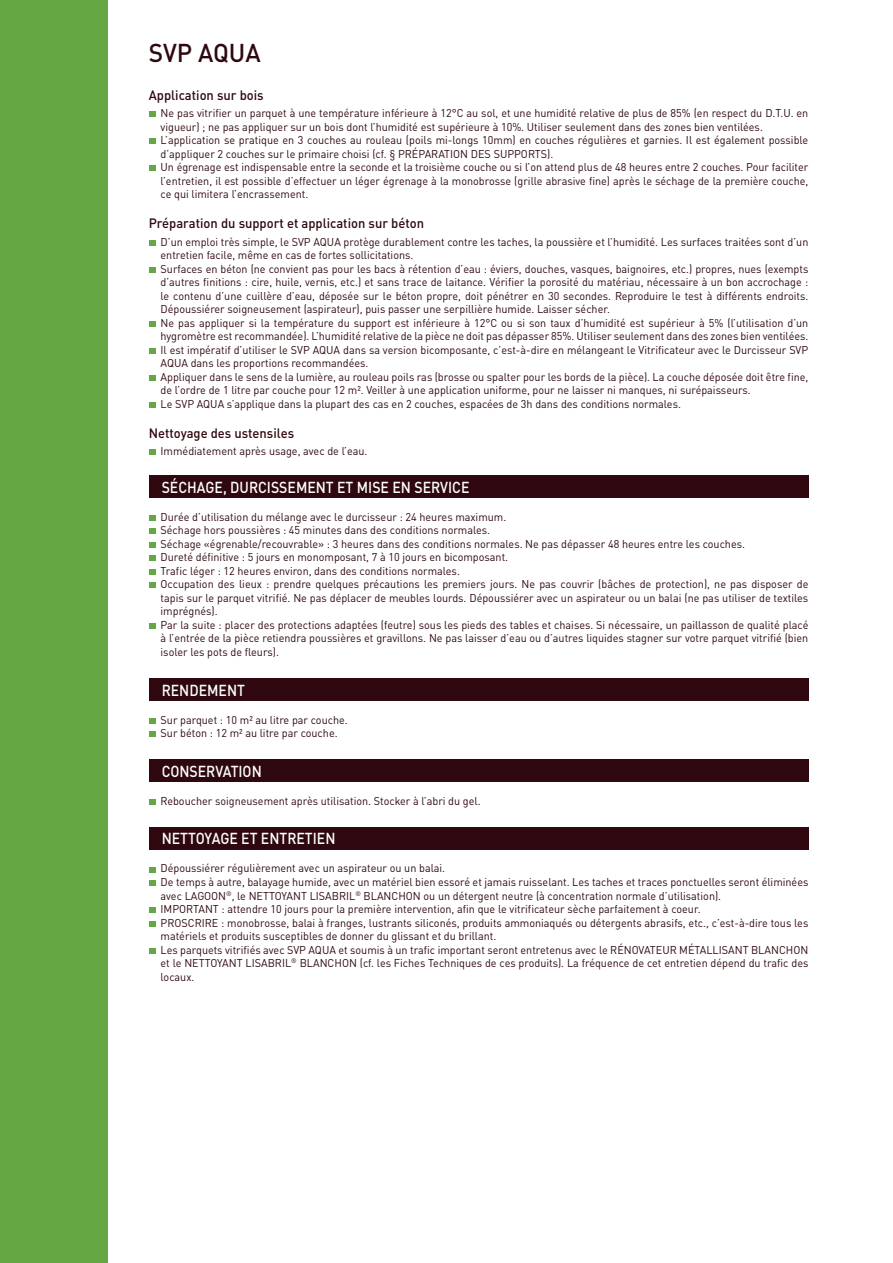
<style>
.page{position:relative;width:893px;height:1263px;background:#fff}
.page>*{position:absolute;margin:0;border:0;box-sizing:border-box;transform-origin:0 0}
.t1{font:500 25.5px "DINOT";color:#2e080e;scale:.96 1}
.t2{font:500 15.75px "DINOT";color:#fff;scale:.89 1}
.t3{font:500 13.5px "DINOT";color:#2e080e;scale:.96 1}
.t4{font:11.25px/13.5px "DINOT";color:#2e080e;scale:.96 1}
</style>
<div class="page">
<svg style="left:149px;top:111px;width:6px;height:6px"></svg>
<svg style="left:149px;top:138px;width:6px;height:6px"></svg>
<svg style="left:149px;top:165px;width:6px;height:6px"></svg>
<svg style="left:149px;top:240px;width:6px;height:6px"></svg>
<svg style="left:149px;top:267px;width:6px;height:6px"></svg>
<svg style="left:149px;top:321px;width:6px;height:6px"></svg>
<svg style="left:149px;top:348px;width:6px;height:6px"></svg>
<svg style="left:149px;top:375px;width:6px;height:6px"></svg>
<svg style="left:149px;top:402px;width:6px;height:6px"></svg>
<svg style="left:149px;top:449px;width:6px;height:6px"></svg>
<div style="left:0;top:0;width:107px;height:1263px;background:#65a743"></div>
<div style="left:149px;top:475px;width:659px;height:23px;background:#2e080e"></div>
<div style="left:149px;top:827px;width:659px;height:23px;background:#2e080e"></div>
<div style="left:149px;top:678px;width:659px;height:23px;background:#2e080e"></div>
<div style="left:149px;top:759px;width:659px;height:23px;background:#2e080e"></div>
<svg style="left:149px;top:515px;width:6px;height:6px"></svg>
<svg style="left:149px;top:528px;width:6px;height:6px"></svg>
<svg style="left:149px;top:542px;width:6px;height:6px"></svg>
<svg style="left:149px;top:555px;width:6px;height:6px"></svg>
<svg style="left:149px;top:569px;width:6px;height:6px"></svg>
<svg style="left:149px;top:582px;width:6px;height:6px"></svg>
<svg style="left:149px;top:623px;width:6px;height:6px"></svg>
<svg style="left:149px;top:867px;width:6px;height:5px"></svg>
<svg style="left:149px;top:880px;width:6px;height:6px"></svg>
<svg style="left:149px;top:907px;width:6px;height:6px"></svg>
<svg style="left:149px;top:921px;width:6px;height:5px"></svg>
<svg style="left:149px;top:948px;width:6px;height:5px"></svg>
<svg style="left:149px;top:718px;width:6px;height:6px"></svg>
<svg style="left:149px;top:731px;width:6px;height:6px"></svg>
<svg style="left:149px;top:799px;width:6px;height:6px"></svg>
<h1 class="t1" style="left:149px;top:37px;width:118px">SVP AQUA</h1>
<p class="t3" style="left:149px;top:86px;width:121px">Application sur bois</p>
<p class="t4" style="left:161px;top:106px;width:676px">Ne pas vitrifier un parquet à une température inférieure à 12°C au sol, et une humidité relative de plus de 85% (en respect du D.T.U. en vigueur) ; ne pas appliquer sur un bois dont l’humidité est supérieure à 10%. Utiliser seulement dans des zones bien ventilées.<br>L’application se pratique en 3 couches au rouleau (poils mi-longs 10mm) en couches régulières et garnies. Il est également possible d’appliquer 2 couches sur le primaire choisi (cf. § PRÉPARATION DES SUPPORTS).<br>Un égrenage est indispensable entre la seconde et la troisième couche ou si l’on attend plus de 48 heures entre 2 couches. Pour faciliter l’entretien, il est possible d’effectuer un léger égrenage à la monobrosse (grille abrasive fine) après le séchage de la première couche, ce qui limitera l’encrassement.</p>
<p class="t3" style="left:149px;top:215px;width:288px">Préparation du support et application sur béton</p>
<p class="t4" style="left:161px;top:235px;width:676px">D’un emploi très simple, le SVP AQUA protège durablement contre les taches, la poussière et l’humidité. Les surfaces traitées sont d’un entretien facile, même en cas de fortes sollicitations.<br>Surfaces en béton (ne convient pas pour les bacs à rétention d’eau : éviers, douches, vasques, baignoires, etc.) propres, nues (exempts d’autres finitions : cire, huile, vernis, etc.) et sans trace de laitance. Vérifier la porosité du matériau, nécessaire à un bon accrochage : le contenu d’une cuillère d’eau, déposée sur le béton propre, doit pénétrer en 30 secondes. Reproduire le test à différents endroits.<br>Dépoussiérer soigneusement (aspirateur), puis passer une serpillière humide. Laisser sécher.<br>Ne pas appliquer si la température du support est inférieure à 12°C ou si son taux d’humidité est supérieur à 5% (l’utilisation d’un hygromètre est recommandée). L’humidité relative de la pièce ne doit pas dépasser 85%. Utiliser seulement dans des zones bien ventilées.<br>Il est impératif d’utiliser le SVP AQUA dans sa version bicomposante, c’est-à-dire en mélangeant le Vitrificateur avec le Durcisseur SVP AQUA dans les proportions recommandées.<br>Appliquer dans le sens de la lumière, au rouleau poils ras (brosse ou spalter pour les bords de la pièce). La couche déposée doit être fine, de l’ordre de 1 litre par couche pour 12 m². Veiller à une application uniforme, pour ne laisser ni manques, ni surépaisseurs.<br>Le SVP AQUA s’applique dans la plupart des cas en 2 couches, espacées de 3h dans des conditions normales.</p>
<p class="t3" style="left:149px;top:424px;width:153px">Nettoyage des ustensiles</p>
<p class="t4" style="left:161px;top:444px;width:217px">Immédiatement après usage, avec de l’eau.</p>
<h2 class="t2" style="left:162px;top:477px;width:347px">SÉCHAGE, DURCISSEMENT ET MISE EN SERVICE</h2>
<p class="t4" style="left:161px;top:510px;width:676px">Durée d’utilisation du mélange avec le durcisseur : 24 heures maximum.<br>Séchage hors poussières : 45 minutes dans des conditions normales.<br>Séchage «égrenable/recouvrable» : 3 heures dans des conditions normales. Ne pas dépasser 48 heures entre les couches.<br>Dureté définitive : 5 jours en monomposant, 7 à 10 jours en bicomposant.<br>Trafic léger : 12 heures environ, dans des conditions normales.<br>Occupation des lieux : prendre quelques précautions les premiers jours. Ne pas couvrir (bâches de protection), ne pas disposer de tapis sur le parquet vitrifié. Ne pas déplacer de meubles lourds. Dépoussiérer avec un aspirateur ou un balai (ne pas utiliser de textiles imprégnés).<br>Par la suite : placer des protections adaptées (feutre) sous les pieds des tables et chaises. Si nécessaire, un paillasson de qualité placé à l’entrée de la pièce retiendra poussières et gravillons. Ne pas laisser d’eau ou d’autres liquides stagner sur votre parquet vitrifié (bien isoler les pots de fleurs).</p>
<h2 class="t2" style="left:162px;top:680px;width:95px">RENDEMENT</h2>
<p class="t4" style="left:161px;top:713px;width:196px">Sur parquet : 10 m² au litre par couche.<br>Sur béton : 12 m² au litre par couche.</p>
<h2 class="t2" style="left:162px;top:761px;width:114px">CONSERVATION</h2>
<p class="t4" style="left:161px;top:794px;width:335px">Reboucher soigneusement après utilisation. Stocker à l’abri du gel.</p>
<h2 class="t2" style="left:162px;top:828px;width:197px">NETTOYAGE ET ENTRETIEN</h2>
<p class="t4" style="left:161px;top:861px;width:676px">Dépoussiérer régulièrement avec un aspirateur ou un balai.<br>De temps à autre, balayage humide, avec un matériel bien essoré et jamais ruisselant. Les taches et traces ponctuelles seront éliminées avec LAGOON<sup>®</sup>, le NETTOYANT LISABRIL<sup>®</sup> BLANCHON ou un détergent neutre (à concentration normale d’utilisation).<br>IMPORTANT : attendre 10 jours pour la première intervention, afin que le vitrificateur sèche parfaitement à coeur.<br>PROSCRIRE : monobrosse, balai à franges, lustrants siliconés, produits ammoniaqués ou détergents abrasifs, etc., c’est-à-dire tous les matériels et produits susceptibles de donner du glissant et du brillant.<br>Les parquets vitrifiés avec SVP AQUA et soumis à un trafic important seront entretenus avec le RÉNOVATEUR MÉTALLISANT BLANCHON et le NETTOYANT LISABRIL<sup>®</sup> BLANCHON (cf. les Fiches Techniques de ces produits). La fréquence de cet entretien dépend du trafic des locaux.</p>
</div>
